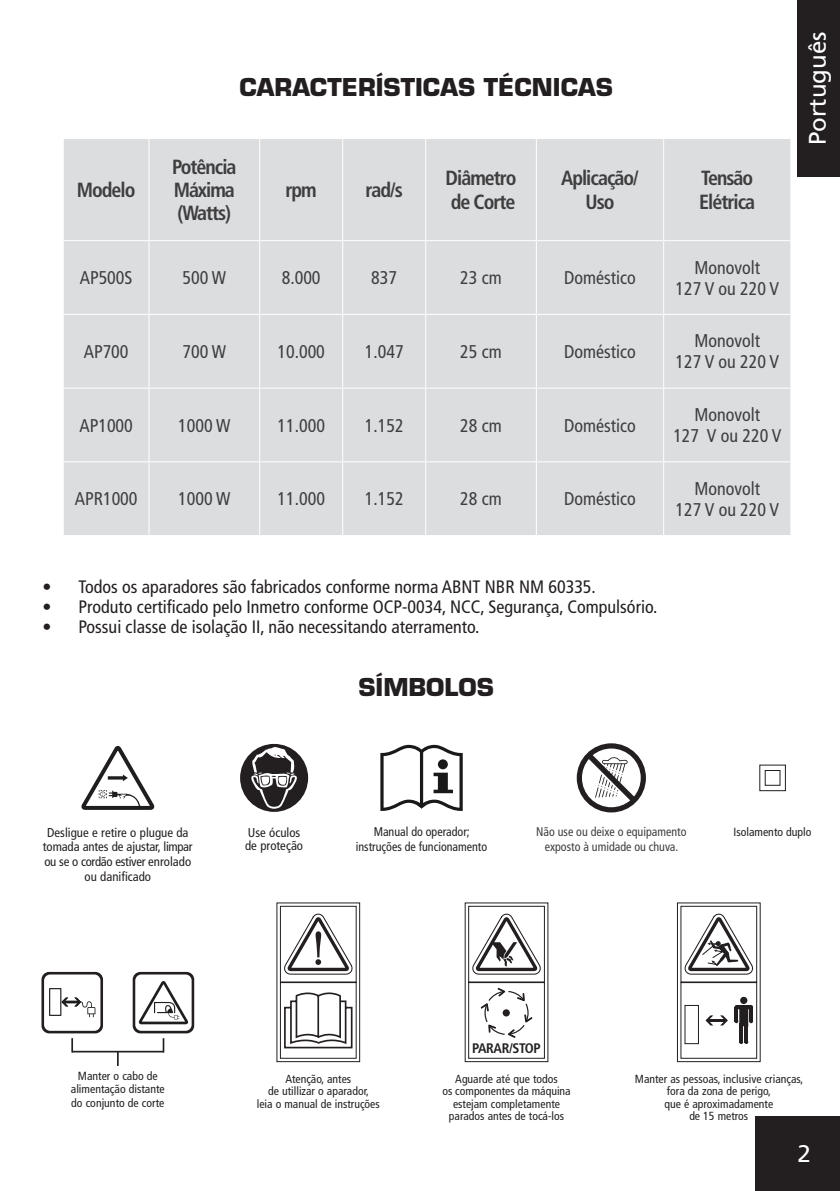
<style>
.page{position:relative;width:840px;height:1191px;background:#fff}
.page>*{position:absolute;margin:0;border:0;box-sizing:border-box;transform-origin:0 0}
.t1{font:700 24px "Eurostile";color:#231f20}
.t2{font:24px "Frutiger";color:#fff}
.t3{font:700 condensed 20.4px/23.4px "Frutiger";letter-spacing:-.05em;color:#3e3e3f}
.t4{font:condensed 18.4px/21px "Frutiger";color:#3e3e3f;text-align:center}
.t5{font:condensed 18px "Frutiger";color:#231f20}
.t6{font:700 condensed 13.8px "Frutiger";letter-spacing:-.025em;color:#231f20}
.t7{font:condensed 12.8px/14.6px "Frutiger";color:#231f20;text-align:center}
.t8{font:condensed 12.6px/14.4px "Frutiger";color:#3e3e3f;text-align:center;scale:.95 1}
.t9{font:condensed 12.6px/14.6px "Frutiger";color:#231f20;text-align:center;scale:.95 1}
.t10{font:condensed 11.8px/12.6px "Frutiger";color:#231f20;text-align:center}
</style>
<div class="page">
<div style="left:797px;top:0;width:42px;height:177px;background:#231f20"></div>
<div style="left:754px;top:1116px;width:85px;height:75px;background:#231f20"></div>
<div style="left:64px;top:139px;width:726px;height:396px;background:#dcdddf"></div>
<hr style="left:148px;top:139px;width:1px;height:101px;background:#fff">
<hr style="left:662px;top:139px;width:1px;height:101px;background:#fff">
<hr style="left:148px;top:241px;width:1px;height:73px;background:#fff">
<hr style="left:662px;top:241px;width:1px;height:73px;background:#fff">
<hr style="left:148px;top:315px;width:1px;height:72px;background:#fff">
<hr style="left:662px;top:315px;width:1px;height:72px;background:#fff">
<hr style="left:148px;top:388px;width:1px;height:73px;background:#fff">
<hr style="left:662px;top:388px;width:1px;height:73px;background:#fff">
<hr style="left:148px;top:462px;width:1px;height:73px;background:#fff">
<hr style="left:662px;top:462px;width:1px;height:73px;background:#fff">
<hr style="left:536px;top:240px;width:127px;height:1px;background:#fff">
<hr style="left:663px;top:240px;width:127px;height:1px;background:#fff">
<hr style="left:536px;top:314px;width:127px;height:1px;background:#fff">
<hr style="left:663px;top:314px;width:127px;height:1px;background:#fff">
<hr style="left:536px;top:387px;width:127px;height:1px;background:#fff">
<hr style="left:663px;top:387px;width:127px;height:1px;background:#fff">
<hr style="left:536px;top:461px;width:127px;height:1px;background:#fff">
<hr style="left:663px;top:461px;width:127px;height:1px;background:#fff">
<hr style="left:259px;top:139px;width:1px;height:101px;background:#fff">
<hr style="left:342px;top:139px;width:1px;height:101px;background:#fff">
<hr style="left:425px;top:139px;width:1px;height:101px;background:#fff">
<hr style="left:535px;top:139px;width:1px;height:101px;background:#fff">
<hr style="left:63px;top:240px;width:86px;height:1px;background:#fff">
<hr style="left:149px;top:240px;width:110px;height:1px;background:#fff">
<hr style="left:259px;top:240px;width:83px;height:1px;background:#fff">
<hr style="left:259px;top:241px;width:1px;height:73px;background:#fff">
<hr style="left:342px;top:240px;width:83px;height:1px;background:#fff">
<hr style="left:342px;top:241px;width:1px;height:73px;background:#fff">
<hr style="left:425px;top:240px;width:111px;height:1px;background:#fff">
<hr style="left:425px;top:241px;width:1px;height:73px;background:#fff">
<hr style="left:535px;top:241px;width:1px;height:73px;background:#fff">
<hr style="left:63px;top:314px;width:86px;height:1px;background:#fff">
<hr style="left:149px;top:314px;width:110px;height:1px;background:#fff">
<hr style="left:259px;top:314px;width:83px;height:1px;background:#fff">
<hr style="left:259px;top:315px;width:1px;height:72px;background:#fff">
<hr style="left:342px;top:314px;width:83px;height:1px;background:#fff">
<hr style="left:342px;top:315px;width:1px;height:72px;background:#fff">
<hr style="left:425px;top:314px;width:111px;height:1px;background:#fff">
<hr style="left:425px;top:315px;width:1px;height:72px;background:#fff">
<hr style="left:535px;top:315px;width:1px;height:72px;background:#fff">
<hr style="left:63px;top:387px;width:86px;height:1px;background:#fff">
<hr style="left:149px;top:387px;width:110px;height:1px;background:#fff">
<hr style="left:259px;top:387px;width:83px;height:1px;background:#fff">
<hr style="left:259px;top:388px;width:1px;height:73px;background:#fff">
<hr style="left:342px;top:387px;width:83px;height:1px;background:#fff">
<hr style="left:342px;top:388px;width:1px;height:73px;background:#fff">
<hr style="left:425px;top:387px;width:111px;height:1px;background:#fff">
<hr style="left:425px;top:388px;width:1px;height:73px;background:#fff">
<hr style="left:535px;top:388px;width:1px;height:73px;background:#fff">
<hr style="left:63px;top:461px;width:86px;height:1px;background:#fff">
<hr style="left:149px;top:461px;width:110px;height:1px;background:#fff">
<hr style="left:259px;top:461px;width:83px;height:1px;background:#fff">
<hr style="left:259px;top:462px;width:1px;height:73px;background:#fff">
<hr style="left:342px;top:461px;width:83px;height:1px;background:#fff">
<hr style="left:342px;top:462px;width:1px;height:73px;background:#fff">
<hr style="left:425px;top:461px;width:111px;height:1px;background:#fff">
<hr style="left:425px;top:462px;width:1px;height:73px;background:#fff">
<hr style="left:535px;top:462px;width:1px;height:73px;background:#fff">
<hr style="left:72px;top:1050px;width:91px;height:2px;background:#231f20">
<svg style="left:117px;top:1052px;width:2px;height:14px"></svg>
<svg style="left:41px;top:972px;width:62px;height:80px"></svg>
<svg style="left:133px;top:972px;width:61px;height:80px"></svg>
<svg style="left:276px;top:902px;width:84px;height:160px"></svg>
<svg style="left:464px;top:902px;width:84px;height:160px"></svg>
<svg style="left:676px;top:902px;width:84px;height:160px"></svg>
<svg style="left:81px;top:745px;width:74px;height:65px"></svg>
<svg style="left:759px;top:764px;width:26px;height:27px"></svg>
<div style="left:240px;top:744px;width:68px;height:68px;background:#231f20;border-radius:50%"></div>
<svg style="left:249px;top:746px;width:49px;height:62px"></svg>
<svg style="left:576px;top:743px;width:69px;height:69px"></svg>
<svg style="left:380px;top:745px;width:82px;height:66px"></svg>
<h2 class="t3" style="left:77px;top:178px;width:60px">Modelo</h2>
<h1 class="t1" style="left:239px;top:72px;width:202px">CARACTERÍSTICAS</h1>
<h1 class="t1" style="left:483px;top:72px;width:95px">TÉCNICAS</h1>
<h2 class="t3" style="left:172px;top:155px;width:66px;text-align:justify">Potência Máxima (Watts)</h2>
<h2 class="t3" style="left:285px;top:178px;width:33px">rpm</h2>
<h2 class="t3" style="left:365px;top:178px;width:39px">rad/s</h2>
<h2 class="t3" style="left:445px;top:166px;width:72px">Diâmetro de Corte</h2>
<h2 class="t3" style="left:561px;top:166px;width:79px;text-align:center">Aplicação/<br>Uso</h2>
<h2 class="t3" style="left:699px;top:166px;width:57px">Tensão<br>Elétrica</h2>
<h3 class="t4" style="left:80px;top:267px;width:54px">AP500S</h3>
<h3 class="t4" style="left:182px;top:267px;width:45px">500 W</h3>
<h3 class="t4" style="left:281px;top:267px;width:40px">8.000</h3>
<h3 class="t4" style="left:371px;top:267px;width:27px">837</h3>
<h3 class="t4" style="left:460px;top:267px;width:43px">23 cm</h3>
<h3 class="t4" style="left:564px;top:267px;width:73px">Doméstico</h3>
<h3 class="t4" style="left:675px;top:257px;width:105px">Monovolt<br>127 V ou 220 V</h3>
<h3 class="t4" style="left:84px;top:341px;width:46px">AP700</h3>
<h3 class="t4" style="left:182px;top:341px;width:45px">700 W</h3>
<h3 class="t4" style="left:277px;top:341px;width:49px">10.000</h3>
<h3 class="t4" style="left:364px;top:341px;width:40px">1.047</h3>
<h3 class="t4" style="left:460px;top:341px;width:43px">25 cm</h3>
<h3 class="t4" style="left:564px;top:341px;width:73px">Doméstico</h3>
<h3 class="t4" style="left:675px;top:330px;width:105px">Monovolt<br>127 V ou 220 V</h3>
<h3 class="t4" style="left:79px;top:415px;width:55px">AP1000</h3>
<h3 class="t4" style="left:178px;top:415px;width:54px">1000 W</h3>
<h3 class="t4" style="left:277px;top:415px;width:49px">11.000</h3>
<h3 class="t4" style="left:364px;top:415px;width:40px">1.152</h3>
<h3 class="t4" style="left:460px;top:415px;width:43px">28 cm</h3>
<h3 class="t4" style="left:564px;top:415px;width:73px">Doméstico</h3>
<h3 class="t4" style="left:673px;top:404px;width:109px">Monovolt<br>127 V ou 220 V</h3>
<h3 class="t4" style="left:75px;top:488px;width:64px">APR1000</h3>
<h3 class="t4" style="left:178px;top:488px;width:54px">1000 W</h3>
<h3 class="t4" style="left:277px;top:488px;width:49px">11.000</h3>
<h3 class="t4" style="left:364px;top:488px;width:40px">1.152</h3>
<h3 class="t4" style="left:460px;top:488px;width:43px">28 cm</h3>
<h3 class="t4" style="left:564px;top:488px;width:73px">Doméstico</h3>
<h3 class="t4" style="left:675px;top:478px;width:105px">Monovolt<br>127 V ou 220 V</h3>
<h3 class="t5" style="left:43px;top:576px;width:554px">• Todos os aparadores são fabricados conforme norma ABNT NBR NM 60335.</h3>
<h3 class="t5" style="left:43px;top:596px;width:616px">• Produto certificado pelo Inmetro conforme OCP-0034, NCC, Segurança, Compulsório.</h3>
<h3 class="t5" style="left:43px;top:616px;width:438px">• Possui classe de isolação II, não necessitando aterramento.</h3>
<h1 class="t1" style="left:358px;top:672px;width:137px">SÍMBOLOS</h1>
<h1 class="t2" style="left:802px;top:145px;width:115px;rotate:-90deg">Português</h1>
<p class="t9" style="left:355px;top:824px;width:140px">Manual do operador; instruções de funcionamento</p>
<p class="t8" style="left:536px;top:824px;width:160px">Não use ou deixe o equipamento exposto à umidade ou chuva.</p>
<p class="t7" style="left:43px;top:825px;width:151px">Desligue e retire o plugue da tomada antes de ajustar, limpar ou se o cordão estiver enrolado ou danificado</p>
<p class="t7" style="left:248px;top:825px;width:54px">Use óculos</p>
<p class="t10" style="left:733px;top:825px;width:79px">Isolamento duplo</p>
<p class="t7" style="left:245px;top:838px;width:59px">de proteção</p>
<p class="t6" style="left:472px;top:1039px;width:70px">PARAR/STOP</p>
<p class="t10" style="left:71px;top:1068px;width:95px;line-height:13.4px">Manter o cabo de alimentação distante do conjunto de corte</p>
<p class="t10" style="left:256px;top:1072px;width:124px">Atenção, antes<br>de utillizar o aparador,<br>leia o manual de instruções</p>
<p class="t10" style="left:442px;top:1072px;width:130px">Aguarde até que todos<br>os componentes da máquina estejam completamente parados antes de tocá-los</p>
<p class="t10" style="left:634px;top:1072px;width:170px">Manter as pessoas, inclusive crianças, fora da zona de perigo,<br>que é aproximadamente<br>de 15 metros</p>
<h1 class="t2" style="left:797px;top:1139px;width:15px">2</h1>
</div>
